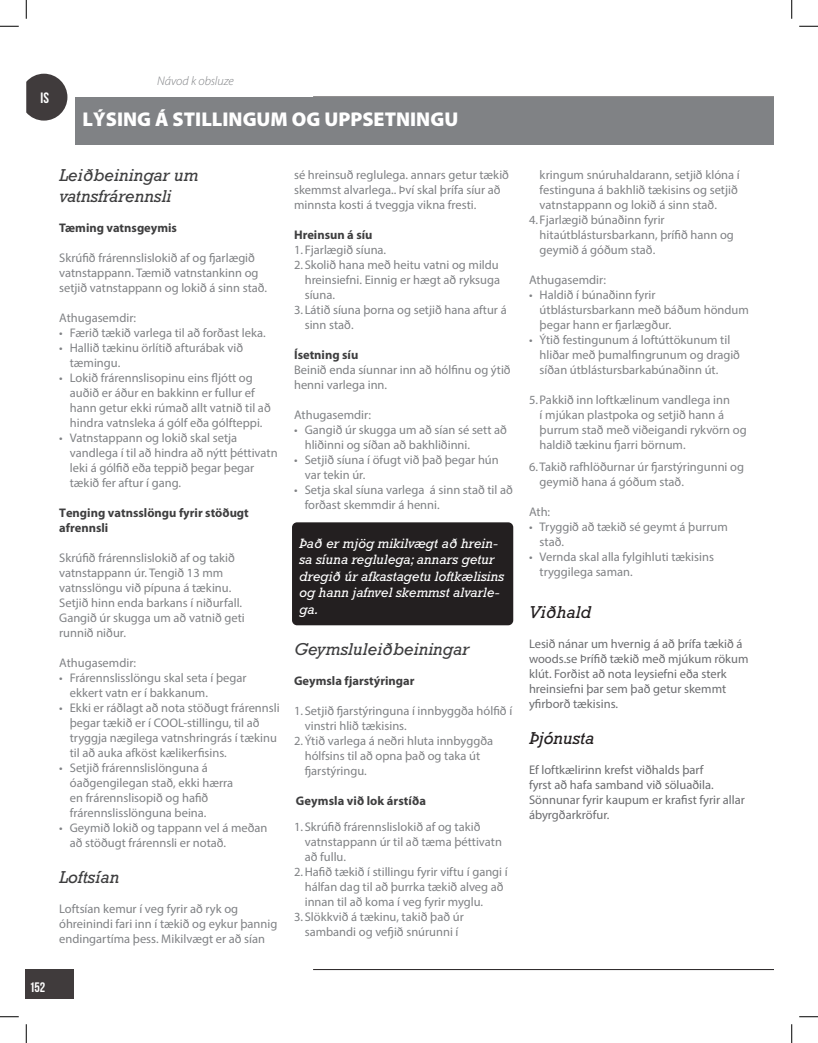
<style>
.page{position:relative;width:818px;height:1043px;background:#fff}
.page>*{position:absolute;margin:0;border:0;box-sizing:border-box;transform-origin:0 0}
.t1{font:900 20px "Myriad Pro";color:#fff}
.t2{font:italic 17.5px/21px "Rockwell Std";color:#3e3e3f}
.Allmänt_styckeformat{font:italic 17.5px "Rockwell Std";color:#231f20}
.t3{font:15px "Bebas Neue";color:#fff}
.Allmänt_styckeformat-2{font:italic 13.75px/16.5px "Rockwell Std";color:#fff}
.t4{font:13.75px "Bebas Neue";color:#fff}
.Allmänt_styckeformat-3{font:12.5px/15px "Myriad Pro";color:#808285}
.Allmänt_styckeformat-4{font:12.5px/15px "Myriad Pro";color:#6c6d70}
.Body_Text{font:700 12.5px/15px "Myriad Pro";color:#3e3e3f}
.Allmänt_styckeformat-5{font:700 12.5px "Myriad Pro";color:#3e3e3f}
.t5{font:italic 300 12.5px "Myriad Pro";letter-spacing:-.005em;color:#808285}
</style>
<div class="page">
<div style="left:26px;top:969px;width:48px;height:29px;background:#403b3c"></div>
<svg style="left:26px;top:74px;width:41px;height:47px;background:#605c5d"></svg>
<hr style="left:313px;top:97px;width:461px;height:1px;background:#231f20">
<hr style="left:313px;top:969px;width:461px;height:1px;background:#231f20">
<div style="left:76px;top:97px;width:697px;height:47px;background:#808285"></div>
<div style="left:292px;top:522px;width:221px;height:103px;background:#231f20;border-radius:5px"></div>
<svg style="left:0;top:25px;width:19px;height:2px"></svg>
<svg style="left:799px;top:25px;width:19px;height:2px"></svg>
<svg style="left:0;top:1016px;width:19px;height:1px"></svg>
<svg style="left:799px;top:1016px;width:19px;height:1px"></svg>
<svg style="left:25px;top:0;width:2px;height:19px"></svg>
<svg style="left:25px;top:1024px;width:2px;height:18px"></svg>
<svg style="left:791px;top:0;width:1px;height:19px"></svg>
<svg style="left:791px;top:1024px;width:1px;height:18px"></svg>
<p class="t3" style="left:41px;top:90px;width:10px">IS</p>
<p class="t5" style="left:157px;top:74px;width:78px">Návod k obsluze</p>
<p class="t1" style="left:83px;top:108px;width:377px">LÝSING Á STILLINGUM OG UPPSETNINGU</p>
<p class="t2" style="left:59px;top:164px;width:141px">Leiðbeiningar um vatnsfrárennsli</p>
<p class="Body_Text" style="left:59px;top:220px;width:119px">Tæming vatnsgeymis</p>
<p class="Allmänt_styckeformat-3" style="left:59px;top:250px;width:209px">Skrúfið frárennslislokið af og fjarlægið vatnstappann. Tæmið vatnstankinn og setjið vatnstappann og lokið á sinn stað.</p>
<p class="Allmänt_styckeformat-3" style="left:59px;top:310px;width:78px">Athugasemdir:</p>
<p class="Allmänt_styckeformat-3" style="left:59px;top:325px;width:208px">• Færið tækið varlega til að forðast leka.</p>
<p class="Allmänt_styckeformat-3" style="left:70px;top:340px;width:175px;text-indent:-11px">• Hallið tækinu örlítið afturábak við tæmingu.</p>
<p class="Allmänt_styckeformat-3" style="left:70px;top:370px;width:202px;text-indent:-11px">• Lokið frárennslisopinu eins fljótt og auðið er áður en bakkinn er fullur ef hann getur ekki rúmað allt vatnið til að hindra vatnsleka á gólf eða gólfteppi.</p>
<p class="Allmänt_styckeformat-3" style="left:70px;top:430px;width:209px;text-indent:-11px">• Vatnstappann og lokið skal setja vandlega í til að hindra að nýtt þéttivatn leki á gólfið eða teppið þegar þegar tækið fer aftur í gang.</p>
<p class="Body_Text" style="left:59px;top:505px;width:191px">Tenging vatnsslöngu fyrir stöðugt afrennsli</p>
<p class="Allmänt_styckeformat-3" style="left:59px;top:550px;width:187px">Skrúfið frárennslislokið af og takið vatnstappann úr. Tengið 13 mm vatnsslöngu við pípuna á tækinu.<br>Setjið hinn enda barkans í niðurfall.<br>Gangið úr skugga um að vatnið geti runnið niður.</p>
<p class="Allmänt_styckeformat-3" style="left:59px;top:655px;width:78px">Athugasemdir:</p>
<p class="Allmänt_styckeformat-3" style="left:70px;top:670px;width:178px;text-indent:-11px">• Frárennslisslöngu skal seta í þegar ekkert vatn er í bakkanum.</p>
<p class="Allmänt_styckeformat-3" style="left:70px;top:700px;width:211px;text-indent:-11px">• Ekki er ráðlagt að nota stöðugt frárennsli þegar tækið er í COOL-stillingu, til að tryggja nægilega vatnshringrás í tækinu til að auka afköst kælikerfisins.</p>
<p class="Allmänt_styckeformat-3" style="left:70px;top:760px;width:165px;text-indent:-11px">• Setjið frárennslislönguna á óaðgengilegan stað, ekki hærra en frárennslisopið og hafið frárennslisslönguna beina.</p>
<p class="Allmänt_styckeformat-3" style="left:70px;top:820px;width:199px;text-indent:-11px">• Geymið lokið og tappann vel á meðan að stöðugt frárennsli er notað.</p>
<p class="t2" style="left:59px;top:866px;width:61px">Loftsían</p>
<p class="Allmänt_styckeformat-3" style="left:59px;top:901px;width:220px">Loftsían kemur í veg fyrir að ryk og óhreinindi fari inn í tækið og eykur þannig endingartíma þess. Mikilvægt er að sían</p>
<p class="t4" style="left:29px;top:979px;width:17px">152</p>
<p class="Allmänt_styckeformat-3" style="left:294px;top:167px;width:216px">sé hreinsuð reglulega. annars getur tækið skemmst alvarlega.. Því skal þrífa síur að minnsta kosti á tveggja vikna fresti.</p>
<p class="Allmänt_styckeformat-5" style="left:294px;top:227px;width:80px">Hreinsun á síu</p>
<p class="Allmänt_styckeformat-3" style="left:294px;top:242px;width:94px">1. Fjarlægið síuna.</p>
<p class="Allmänt_styckeformat-3" style="left:305px;top:257px;width:197px;text-align:justify;text-indent:-11px">2. Skolið hana með heitu vatni og mildu hreinsiefni. Einnig er hægt að ryksuga síuna.</p>
<p class="Allmänt_styckeformat-3" style="left:305px;top:302px;width:203px;text-indent:-11px">3. Látið síuna þorna og setjið hana aftur á sinn stað.</p>
<p class="Allmänt_styckeformat-5" style="left:294px;top:347px;width:66px">Ísetning síu</p>
<p class="Allmänt_styckeformat-3" style="left:294px;top:362px;width:218px">Beinið enda síunnar inn að hólfinu og ýtið henni varlega inn.</p>
<p class="Allmänt_styckeformat-3" style="left:294px;top:407px;width:78px">Athugasemdir:</p>
<p class="Allmänt_styckeformat-3" style="left:305px;top:422px;width:204px;text-indent:-11px">• Gangið úr skugga um að sían sé sett að hliðinni og síðan að bakhliðinni.</p>
<p class="Allmänt_styckeformat-3" style="left:305px;top:452px;width:195px;text-indent:-11px">• Setjið síuna í öfugt við það þegar hún var tekin úr.</p>
<p class="Allmänt_styckeformat-3" style="left:305px;top:482px;width:210px;text-indent:-11px">• Setja skal síuna varlega á sinn stað til að forðast skemmdir á henni.</p>
<p class="Allmänt_styckeformat-2" style="left:299px;top:535px;width:206px">Það er mjög mikilvægt að hrein&shy;sa síuna reglulega; annars getur dregið úr afkastagetu loftkælisins og hann jafnvel skemmst alvarle&shy;ga.</p>
<p class="t2" style="left:294px;top:638px;width:176px">Geymsluleiðbeiningar</p>
<p class="Body_Text" style="left:294px;top:673px;width:122px">Geymsla fjarstýringar</p>
<p class="Allmänt_styckeformat-3" style="left:305px;top:703px;width:209px;text-indent:-11px">1. Setjið fjarstýringuna í innbyggða hólfið í vinstri hlið tækisins.</p>
<p class="Allmänt_styckeformat-3" style="left:305px;top:733px;width:190px;text-indent:-11px">2.Ýtið varlega á neðri hluta innbyggða hólfsins til að opna það og taka út fjarstýringu.</p>
<p class="Body_Text" style="left:296px;top:793px;width:131px">Geymsla við lok árstíða</p>
<p class="Allmänt_styckeformat-3" style="left:305px;top:819px;width:199px;text-indent:-11px">1. Skrúfið frárennslislokið af og takið vatnstappann úr til að tæma þéttivatn að fullu.</p>
<p class="Allmänt_styckeformat-3" style="left:305px;top:864px;width:204px;text-indent:-11px">2.Hafið tækið í stillingu fyrir viftu í gangi í hálfan dag til að þurrka tækið alveg að innan til að koma í veg fyrir myglu.</p>
<p class="Allmänt_styckeformat-3" style="left:294px;top:909px;width:171px;text-align:center">3. Slökkvið á tækinu, takið það úr sambandi og vefjið snúrunni í</p>
<p class="Allmänt_styckeformat-3" style="left:539px;top:167px;width:202px">kringum snúruhaldarann, setjið klóna í festinguna á bakhlið tækisins og setjið vatnstappann og lokið á sinn stað.</p>
<p class="Allmänt_styckeformat-3" style="left:539px;top:212px;width:196px;text-indent:-11px">4. Fjarlægið búnaðinn fyrir hitaútblástursbarkann, þrífið hann og geymið á góðum stað.</p>
<p class="Allmänt_styckeformat-3" style="left:529px;top:272px;width:78px">Athugasemdir:</p>
<p class="Allmänt_styckeformat-3" style="left:539px;top:287px;width:211px;text-indent:-11px">• Haldið í búnaðinn fyrir útblástursbarkann með báðum höndum þegar hann er fjarlægður.</p>
<p class="Allmänt_styckeformat-3" style="left:539px;top:332px;width:202px;text-indent:-11px">• Ýtið festingunum á loftúttökunum til hliðar með þumalfingrunum og dragið síðan útblástursbarkabúnaðinn út.</p>
<p class="Allmänt_styckeformat-3" style="left:539px;top:392px;width:208px;text-indent:-11px">5.Pakkið inn loftkælinum vandlega inn<br>í mjúkan plastpoka og setjið hann á þurrum stað með viðeigandi rykvörn og haldið tækinu fjarri börnum.</p>
<p class="Allmänt_styckeformat-3" style="left:539px;top:459px;width:206px;text-indent:-11px">6. Takið rafhlöðurnar úr fjarstýringunni og geymið hana á góðum stað.</p>
<p class="Allmänt_styckeformat-3" style="left:529px;top:504px;width:23px">Ath:</p>
<p class="Allmänt_styckeformat-3" style="left:539px;top:519px;width:190px;text-indent:-11px">• Tryggið að tækið sé geymt á þurrum stað.</p>
<p class="Allmänt_styckeformat-3" style="left:539px;top:549px;width:176px;text-indent:-11px">• Vernda skal alla fylgihluti tækisins tryggilega saman.</p>
<p class="Allmänt_styckeformat" style="left:529px;top:601px;width:63px">Viðhald</p>
<p class="Allmänt_styckeformat-4" style="left:529px;top:636px;width:221px">Lesið nánar um hvernig á að þrífa tækið á woods.se Þrífið tækið með mjúkum rökum klút. Forðist að nota leysiefni eða sterk hreinsiefni þar sem það getur skemmt yfirborð tækisins.</p>
<p class="Allmänt_styckeformat" style="left:529px;top:727px;width:67px">Þjónusta</p>
<p class="Allmänt_styckeformat-4" style="left:529px;top:762px;width:217px">Ef loftkælirinn krefst viðhalds þarf<br>fyrst að hafa samband við söluaðila.<br>Sönnunar fyrir kaupum er krafist fyrir allar ábyrgðarkröfur.</p>
</div>
